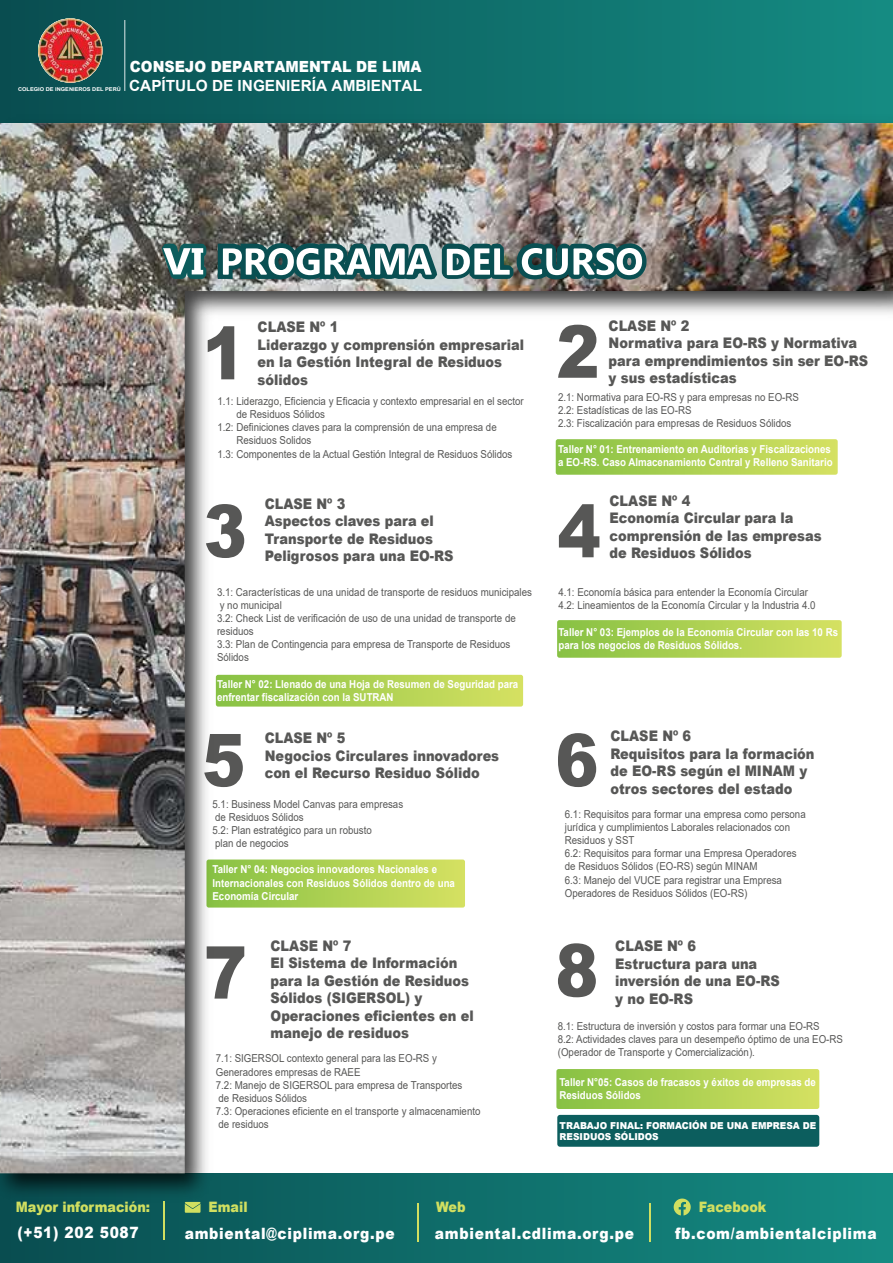
<style>
.page{position:relative;width:893px;height:1263px;background:#fff}
.page>*{position:absolute;margin:0;border:0;box-sizing:border-box;transform-origin:0 0}
.t1{font:900 72.9px "Arial";color:#575756;scale:.89 1}
.t2{font:900 15.6px "Arial";letter-spacing:.05em;color:#fff;scale:.89 1}
.t3{font:700 15.3px "Arial";color:#fff}
.t4{font:900 15.3px "Arial";color:#fff;scale:.92 1}
.t5{font:900 14.55px/17.5px "Arial";color:#575756;scale:.89 1}
.t6{font:900 14.4px "Arial";color:#d1df60;scale:.89 1}
.t7{font:10.95px/13px "Arial";color:#575756;scale:.89 1}
.t8{font:700 10.95px/13px "Arial";color:#fff;scale:.89 1}
.t9{font:900 9.6px/11.6px "Arial";color:#fff;scale:.94 1}
.t10{font:700 5.25px "Arial";color:#fff;scale:1.07 1}
</style>
<div class="page">
<div style="left:0;top:0;width:893px;height:123px;background:linear-gradient(to right,#094d50,#158c83)"></div>
<div style="left:0;top:1173px;width:893px;height:90px;background:linear-gradient(to right,#094d50,#168c83)"></div>
<svg style="left:674px;top:1207px;width:17px;height:8px"></svg>
<svg style="left:185px;top:1207px;width:16px;height:6px"></svg>
<hr style="left:163px;top:1201px;width:2px;height:39px;background:#d1df60">
<hr style="left:417px;top:1203px;width:2px;height:38px;background:#d1df60">
<hr style="left:649px;top:1203px;width:1px;height:38px;background:#d1df60">
<img style="left:38px;top:18px;width:64px;height:65px;border-radius:32px">
<hr style="left:124px;top:20px;width:1px;height:71px;background:#fff">
<img style="left:0;top:111px;width:893px;height:1096px">
<img style="left:0;top:123px;width:893px;height:1050px">
<img style="left:155px;top:236px;width:499px;height:51px">
<h3 class="t4" style="left:130px;top:56px;width:318px">CONSEJO DEPARTAMENTAL DE LIMA</h3>
<p class="t10" style="left:18px;top:85px;width:98px">COLEGIO DE INGENIEROS DEL PERÚ</p>
<h3 class="t3" style="left:129px;top:75px;width:294px">CAPÍTULO DE INGENIERÍA AMBIENTAL</h3>
<h1 class="t1" style="left:202px;top:300px;width:50px">1</h1>
<h3 class="t5" style="left:258px;top:318px;width:301px">CLASE Nº 1<br>Liderazgo y comprensión empresarial en la Gestión Integral de Residuos</h3>
<h3 class="t5" style="left:258px;top:370px;width:58px">sólidos</h3>
<p class="t7" style="left:217px;top:395px;width:346px">1.1: Liderazgo, Eficiencia y Eficacia y contexto empresarial en el sector</p>
<p class="t7" style="left:236px;top:408px;width:101px">de Residuos Sólidos</p>
<p class="t7" style="left:217px;top:421px;width:315px">1.2: Definiciones claves para la comprensión de una empresa de</p>
<p class="t7" style="left:236px;top:434px;width:86px">Residuos Solidos</p>
<p class="t7" style="left:217px;top:447px;width:333px">1.3: Componentes de la Actual Gestión Integral de Residuos Sólidos</p>
<h1 class="t1" style="left:204px;top:478px;width:50px">3</h1>
<h3 class="t5" style="left:265px;top:494px;width:192px">CLASE Nº 3<br>Aspectos claves para el<br>Transporte de Residuos</h3>
<h3 class="t5" style="left:265px;top:547px;width:214px">Peligrosos para una EO-RS</h3>
<p class="t7" style="left:217px;top:585px;width:355px">3.1: Características de una unidad de transporte de residuos municipales y no municipal<br>3.2: Check List de verificación de uso de una unidad de transporte de residuos<br>3.3: Plan de Contingencia para empresa de Transporte de Residuos Sólidos</p>
<p class="t8" style="left:217px;top:677px;width:340px">Taller N° 02: Llenado de una Hoja de Resumen de Seguridad para enfrentar fiscalización con la SUTRAN</p>
<h3 class="t5" style="left:265px;top:729px;width:265px">CLASE Nº 5<br>Negocios Circulares innovadores</h3>
<h1 class="t1" style="left:202px;top:707px;width:50px">5</h1>
<h3 class="t5" style="left:265px;top:764px;width:243px">con el Recurso Residuo Sólido</h3>
<p class="t7" style="left:212px;top:797px;width:216px">5.1: Business Model Canvas para empresas de Residuos Sólidos<br>5.2: Plan estratégico para un robusto<br>plan de negocios</p>
<p class="t8" style="left:212px;top:863px;width:274px">Taller N° 04: Negocios innovadores Nacionales e<br>Internacionales con Residuos Sólidos dentro de una<br>Economía Circular</p>
<h1 class="t1" style="left:204px;top:920px;width:50px">7</h1>
<h3 class="t5" style="left:271px;top:936px;width:230px">CLASE Nº 7<br>El Sistema de Información para la Gestión de Residuos<br>Sólidos (SIGERSOL) y<br>Operaciones eficientes en el manejo de residuos</h3>
<p class="t7" style="left:216px;top:1052px;width:299px">7.1: SIGERSOL contexto general para las EO-RS y Generadores empresas de RAEE<br>7.2: Manejo de SIGERSOL para empresa de Transportes<br>de Residuos Sólidos<br>7.3: Operaciones eficiente en el transporte y almacenamiento de residuos</p>
<h1 class="t1" style="left:556px;top:299px;width:50px">2</h1>
<h3 class="t5" style="left:609px;top:316px;width:293px">CLASE Nº 2<br>Normativa para EO-RS y Normativa para emprendimientos sin ser EO-RS</h3>
<h3 class="t5" style="left:609px;top:369px;width:145px">y sus estadísticas</h3>
<p class="t7" style="left:558px;top:390px;width:272px">2.1: Normativa para EO-RS y para empresas no EO-RS<br>2.2: Estadísticas de las EO-RS<br>2.3: Fiscalización para empresas de Residuos Sólidos</p>
<p class="t8" style="left:558px;top:443px;width:310px">Taller N° 01: Entrenamiento en Auditorias y Fiscalizaciones a EO-RS. Caso Almacenamiento Central y Relleno Sanitario</p>
<h1 class="t1" style="left:558px;top:478px;width:50px">4</h1>
<h3 class="t5" style="left:610px;top:491px;width:240px">CLASE Nº 4<br>Economía Circular para la comprensión de las empresas</h3>
<h3 class="t5" style="left:610px;top:544px;width:161px">de Residuos Sólidos</h3>
<p class="t7" style="left:558px;top:586px;width:290px">4.1: Economía básica para entender la Economía Circular<br>4.2: Lineamientos de la Economía Circular y la Industria 4.0</p>
<p class="t8" style="left:558px;top:625px;width:316px">Taller N° 03: Ejemplos de la Economía Circular con las 10 Rs para los negocios de Residuos Sólidos.</p>
<h3 class="t5" style="left:610px;top:727px;width:231px">CLASE Nº 6<br>Requisitos para la formación de EO-RS según el MINAM y otros sectores del estado</h3>
<p class="t7" style="left:565px;top:807px;width:272px">6.1: Requisitos para formar una empresa como persona jurídica y cumplimientos Laborales relacionados con Residuos y SST<br>6.2: Requisitos para formar una Empresa Operadores de Residuos Sólidos (EO-RS) según MINAM<br>6.3: Manejo del VUCE para registrar una Empresa Operadores de Residuos Sólidos (EO-RS)</p>
<h1 class="t1" style="left:555px;top:707px;width:50px">6</h1>
<h3 class="t5" style="left:615px;top:936px;width:186px">CLASE Nº 6<br>Estructura para una inversión de una EO-RS y no EO-RS</h3>
<p class="t7" style="left:558px;top:1020px;width:322px">8.1: Estructura de inversión y costos para formar una EO-RS<br>8.2: Actividades claves para un desempeño óptimo de una EO-RS (Operador de Transporte y Comercialización).</p>
<h1 class="t1" style="left:555px;top:917px;width:50px">8</h1>
<p class="t8" style="left:559px;top:1075px;width:290px">Taller N°05: Casos de fracasos y éxitos de empresas de<br>Residuos Sólidos</p>
<p class="t9" style="left:560px;top:1119px;width:275px">TRABAJO FINAL: FORMACIÓN DE UNA EMPRESA DE<br>RESIDUOS SÓLIDOS</p>
<h3 class="t6" style="left:16px;top:1197px;width:152px">Mayor información:</h3>
<h3 class="t6" style="left:209px;top:1197px;width:45px">Email</h3>
<h3 class="t6" style="left:436px;top:1197px;width:34px">Web</h3>
<h3 class="t6" style="left:699px;top:1197px;width:78px">Facebook</h3>
<h2 class="t2" style="left:17px;top:1221px;width:138px">(+51) 202 5087</h2>
<h2 class="t2" style="left:185px;top:1222px;width:237px">ambiental@ciplima.org.pe</h2>
<h2 class="t2" style="left:435px;top:1222px;width:225px">ambiental.cdlima.org.pe</h2>
<h2 class="t2" style="left:675px;top:1222px;width:228px">fb.com/ambientalciplima</h2>
</div>
